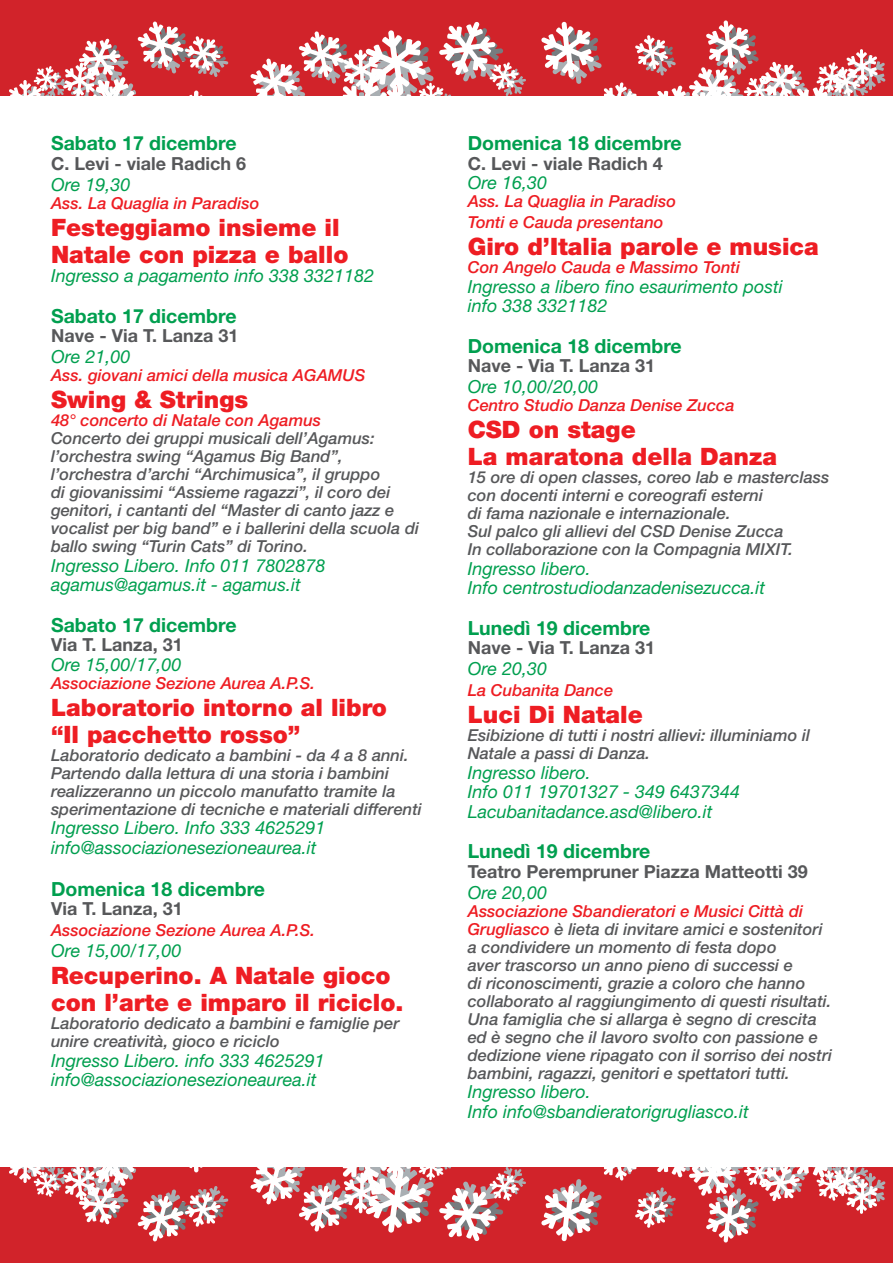
<style>
.page{position:relative;width:893px;height:1263px;background:#fff}
.page>*{position:absolute;margin:0;border:0;box-sizing:border-box;transform-origin:0 0}
.t1{font:900 24px/27px "Helvetica Neue LT Std";color:#ee1d23}
.t2{font:700 19.5px "Helvetica Neue LT Std";color:#009f4f}
.t3{font:italic 18px/19.5px "Helvetica Neue LT Std";color:#009f4f}
.t4{font:700 18px "Helvetica Neue LT Std";color:#57585a}
.t5{font:italic 500 16.5px/18px "Helvetica Neue LT Std";color:#57585a}
.t6{font:italic 500 16.5px/21px "Helvetica Neue LT Std";color:#ee1d23}
.s1{color:#ee1d23}
</style>
<div class="page">
<div style="left:0;top:0;width:893px;height:95px;background:#d1232a"></div>
<svg style="left:9px;top:21px;width:219px;height:74px"></svg>
<svg style="left:250px;top:22px;width:276px;height:73px"></svg>
<svg style="left:541px;top:20px;width:345px;height:75px"></svg>
<div style="left:0;top:1167px;width:893px;height:96px;background:#d1232a"></div>
<svg style="left:9px;top:1167px;width:219px;height:74px"></svg>
<svg style="left:250px;top:1167px;width:276px;height:74px"></svg>
<svg style="left:541px;top:1167px;width:345px;height:75px"></svg>
<p class="t2" style="left:51px;top:131px;width:187px">Sabato 17 dicembre</p>
<p class="t4" style="left:51px;top:152px;width:196px">C. Levi - viale Radich 6</p>
<p class="t3" style="left:51px;top:174px;width:81px">Ore 19,30</p>
<p class="t6" style="left:51px;top:192px;width:210px">Ass. La Quaglia in Paradiso</p>
<h1 class="t1" style="left:51px;top:213px;width:299px">Festeggiamo insieme il<br>Natale con pizza e ballo</h1>
<p class="t3" style="left:51px;top:266px;width:325px">Ingresso a pagamento info 338 3321182</p>
<p class="t2" style="left:51px;top:303px;width:187px">Sabato 17 dicembre</p>
<p class="t4" style="left:51px;top:324px;width:189px">Nave - Via T. Lanza 31</p>
<p class="t3" style="left:51px;top:347px;width:81px">Ore 21,00</p>
<p class="t6" style="left:51px;top:364px;width:316px">Ass. giovani amici della musica AGAMUS</p>
<h1 class="t1" style="left:51px;top:386px;width:199px">Swing &amp; Strings</h1>
<p class="t6" style="left:51px;top:409px;width:272px">48° concerto di Natale con Agamus</p>
<p class="t5" style="left:51px;top:429px;width:370px">Concerto dei gruppi musicali dell’Agamus: l’orchestra swing “Agamus Big Band”, l’orchestra d’archi “Archimusica”, il gruppo<br>di giovanissimi “Assieme ragazzi”, il coro dei genitori, i cantanti del “Master di canto jazz e vocalist per big band” e i ballerini della scuola di ballo swing “Turin Cats” di Torino.</p>
<p class="t3" style="left:51px;top:555px;width:276px">Ingresso Libero. Info 011 7802878 agamus@agamus.it - agamus.it</p>
<p class="t2" style="left:51px;top:612px;width:187px">Sabato 17 dicembre</p>
<p class="t4" style="left:51px;top:633px;width:133px">Via T. Lanza, 31</p>
<p class="t3" style="left:51px;top:654px;width:132px">Ore 15,00/17,00</p>
<p class="t6" style="left:51px;top:672px;width:266px">Associazione Sezione Aurea A.P.S.</p>
<h1 class="t1" style="left:51px;top:693px;width:338px">Laboratorio intorno al libro “Il pacchetto rosso”</h1>
<p class="t5" style="left:51px;top:745px;width:372px">Laboratorio dedicato a bambini - da 4 a 8 anni.<br>Partendo dalla lettura di una storia i bambini realizzeranno un piccolo manufatto tramite la sperimentazione di tecniche e materiali differenti</p>
<p class="t3" style="left:51px;top:818px;width:276px">Ingresso Libero. Info 333 4625291 info@associazionesezioneaurea.it</p>
<p class="t2" style="left:51px;top:876px;width:216px">Domenica 18 dicembre</p>
<p class="t4" style="left:51px;top:897px;width:133px">Via T. Lanza, 31</p>
<p class="t6" style="left:51px;top:919px;width:266px">Associazione Sezione Aurea A.P.S.</p>
<p class="t3" style="left:51px;top:941px;width:132px">Ore 15,00/17,00</p>
<h1 class="t1" style="left:51px;top:962px;width:354px">Recuperino. A Natale gioco con l’arte e imparo il riciclo.</h1>
<p class="t5" style="left:51px;top:1014px;width:350px">Laboratorio dedicato a bambini e famiglie per unire creatività, gioco e riciclo</p>
<p class="t3" style="left:51px;top:1050px;width:275px">Ingresso Libero. info 333 4625291 info@associazionesezioneaurea.it</p>
<p class="t2" style="left:468px;top:131px;width:216px">Domenica 18 dicembre</p>
<p class="t4" style="left:468px;top:152px;width:196px">C. Levi - viale Radich 4</p>
<p class="t3" style="left:468px;top:173px;width:81px">Ore 16,30</p>
<p class="t6" style="left:468px;top:190px;width:210px">Ass. La Quaglia in Paradiso<br>Tonti e Cauda presentano</p>
<h1 class="t1" style="left:468px;top:233px;width:353px">Giro d’Italia parole e musica</h1>
<p class="t6" style="left:468px;top:256px;width:274px">Con Angelo Cauda e Massimo Tonti</p>
<p class="t3" style="left:468px;top:276px;width:317px">Ingresso a libero fino esaurimento posti info 338 3321182</p>
<p class="t2" style="left:468px;top:333px;width:216px">Domenica 18 dicembre</p>
<p class="t4" style="left:468px;top:354px;width:189px">Nave - Via T. Lanza 31</p>
<p class="t3" style="left:468px;top:377px;width:132px">Ore 10,00/20,00</p>
<p class="t6" style="left:468px;top:394px;width:268px">Centro Studio Danza Denise Zucca</p>
<h1 class="t1" style="left:468px;top:416px;width:311px">CSD on stage<br>La maratona della Danza</h1>
<p class="t5" style="left:468px;top:468px;width:363px">15 ore di open classes, coreo lab e masterclass con docenti interni e coreografi esterni<br>di fama nazionale e internazionale.<br>Sul palco gli allievi del CSD Denise Zucca<br>In collaborazione con la Compagnia MIXIT.</p>
<p class="t3" style="left:468px;top:558px;width:299px">Ingresso libero.<br>Info centrostudiodanzadenisezucca.it</p>
<p class="t2" style="left:468px;top:615px;width:184px">Lunedì 19 dicembre</p>
<p class="t4" style="left:468px;top:636px;width:189px">Nave - Via T. Lanza 31</p>
<p class="t3" style="left:468px;top:659px;width:81px">Ore 20,30</p>
<p class="t6" style="left:468px;top:679px;width:147px">La Cubanita Dance</p>
<h1 class="t1" style="left:468px;top:701px;width:177px">Luci Di Natale</h1>
<p class="t5" style="left:468px;top:726px;width:344px">Esibizione di tutti i nostri allievi: illuminiamo il<br>Natale a passi di Danza.</p>
<p class="t3" style="left:468px;top:762px;width:274px">Ingresso libero.<br>Info 011 19701327 - 349 6437344<br>Lacubanitadance.asd@libero.it</p>
<p class="t2" style="left:468px;top:839px;width:184px">Lunedì 19 dicembre</p>
<p class="t4" style="left:468px;top:860px;width:342px">Teatro Perempruner Piazza Matteotti 39</p>
<p class="t3" style="left:468px;top:882px;width:81px">Ore 20,00</p>
<p class="t5" style="left:468px;top:901px;width:366px"><span class="s1">Associazione Sbandieratori e Musici Città di Grugliasco</span> è lieta di invitare amici e sostenitori a condividere un momento di festa dopo<br>aver trascorso un anno pieno di successi e<br>di riconoscimenti, grazie a coloro che hanno collaborato al raggiungimento di questi risultati.<br>Una famiglia che si allarga è segno di crescita ed è segno che il lavoro svolto con passione e dedizione viene ripagato con il sorriso dei nostri bambini, ragazzi, genitori e spettatori tutti.</p>
<p class="t3" style="left:468px;top:1082px;width:283px">Ingresso libero.<br>Info info@sbandieratorigrugliasco.it</p>
</div>
